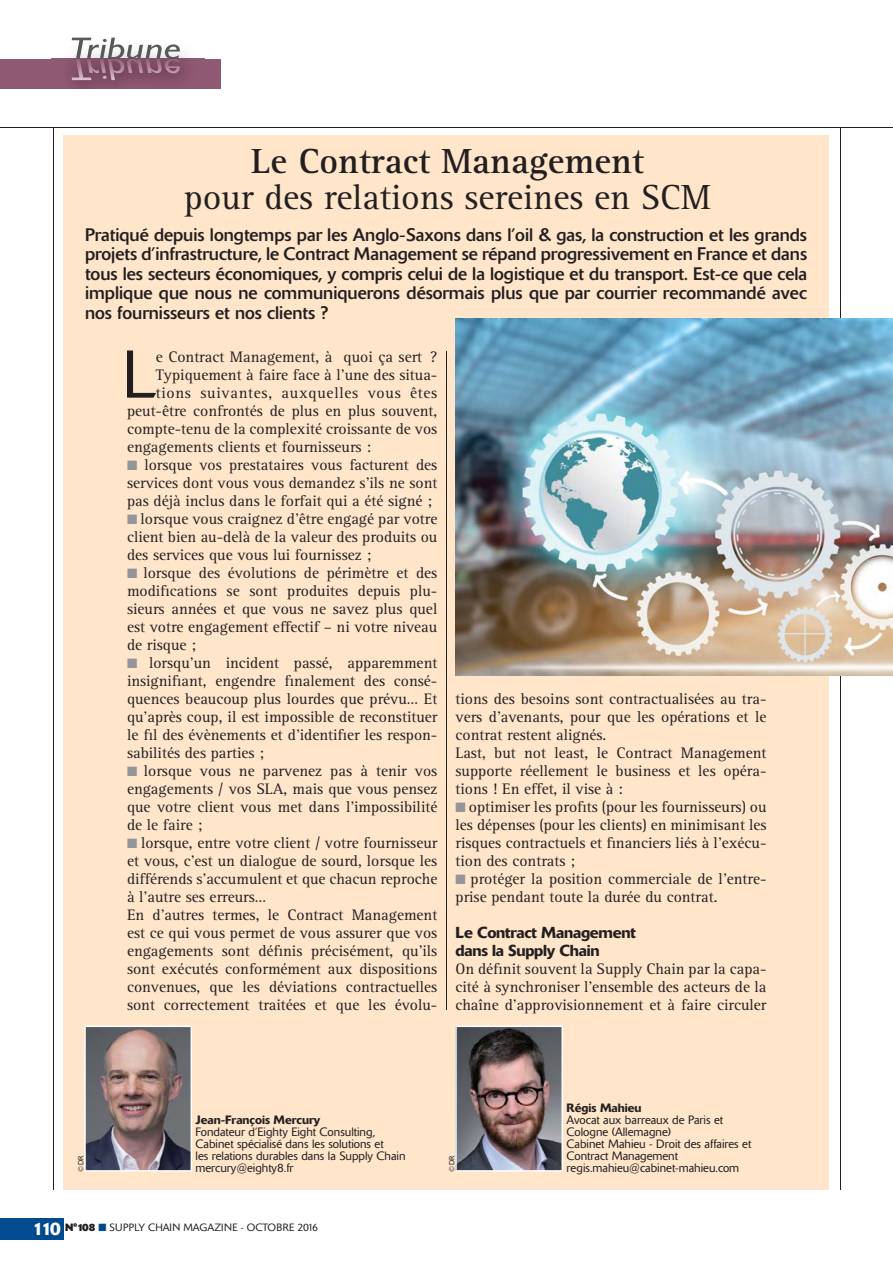
<style>
.page{position:relative;width:893px;height:1263px;background:#fff}
.page>*{position:absolute;margin:0;border:0;box-sizing:border-box;transform-origin:0 0}
.t1{font:300 66.75px "Delta";color:#231f20}
.t2{font:36px "Rotis Serif";color:#231f20}
.t3{font:700 36px "Rotis Serif";color:#231f20}
.t4{font:18px/19.5px "Delta";color:#231f20;text-align:justify}
.t5{font:15.75px/18px "Rotis Serif";color:#231f20;text-align:justify}
.t6{font:500 15.75px/18px "Delta";letter-spacing:-.015em;color:#231f20}
.t7{font:15.75px "Rotis Serif";letter-spacing:.045em;color:#231f20}
.t8{font:300 12px/12px "Delta";color:#231f20}
.t9{font:500 12px "Delta";color:#231f20}
.t10{font:300 10.5px "Delta";letter-spacing:.02em;color:#231f20}
.t11{font:300 7.5px "Delta";color:#231f20}
.s1{color:#939598}
.s2{font-weight:500;font-size:18px;color:#fff}
.s3{font-weight:700}
.s4{color:#004a8f}
</style>
<div class="page">
<hr style="left:53px;top:128px;width:1px;height:1062px;background:#231f20">
<hr style="left:840px;top:128px;width:1px;height:1062px;background:#231f20">
<hr style="left:0;top:127px;width:893px;height:1px;background:#231f20">
<div style="left:64px;top:135px;width:765px;height:1055px;background:#ffe5ca"></div>
<div style="left:0;top:59px;width:220px;height:29px;background:#8f5873"></div>
<img style="left:52px;top:39px;width:152px;height:48px">
<svg style="left:72px;top:38px;width:108px;height:42px"></svg>
<div style="left:0;top:1218px;width:64px;height:22px;background:#004a8f"></div>
<hr style="left:446px;top:351px;width:1px;height:659px;background:#231f20">
<img style="left:84px;top:1026px;width:108px;height:146px">
<img style="left:455px;top:1026px;width:108px;height:146px">
<img style="left:455px;top:318px;width:438px;height:357px">
<h2 class="t3" style="left:251px;top:148px;width:394px">Le Contract Management</h2>
<h2 class="t2" style="left:184px;top:184px;width:528px">pour des relations sereines en SCM</h2>
<p class="t4" style="left:85px;top:227px;width:723px">Pratiqué depuis longtemps par les Anglo-Saxons dans l’oil &amp; gas, la construction et les grands projets d’infrastructure, le Contract Management se répand progressivement en France et dans tous les secteurs économiques, y compris celui de la logistique et du transport. Est-ce que cela implique que nous ne communiquerons désormais plus que par courrier recommandé avec nos fournisseurs et nos clients ?</p>
<h1 class="t1" style="left:122px;top:350px;width:35px">L</h1>
<p class="t5" style="left:156px;top:349px;width:283px">e Contract Management, à quoi ça sert ?</p>
<p class="t5" style="left:156px;top:367px;width:283px">Typiquement à faire face à l’une des situa-</p>
<p class="t7" style="left:156px;top:387px;width:283px">tions suivantes, auxquelles vous êtes</p>
<p class="t5" style="left:127px;top:403px;width:312px">peut-être confrontés de plus en plus souvent,</p>
<p class="t5" style="left:127px;top:421px;width:312px">compte-tenu de la complexité croissante de vos</p>
<p class="t5" style="left:127px;top:439px;width:246px">engagements clients et fournisseurs :</p>
<p class="t5" style="left:127px;top:457px;width:312px"><span class="s1">■</span> lorsque vos prestataires vous facturent des services dont vous vous demandez s’ils ne sont pas déjà inclus dans le forfait qui a été signé ;</p>
<p class="t5" style="left:127px;top:511px;width:312px"><span class="s1">■</span> lorsque vous craignez d’être engagé par votre client bien au-delà de la valeur des produits ou des services que vous lui fournissez ;</p>
<p class="t5" style="left:127px;top:565px;width:312px"><span class="s1">■</span> lorsque des évolutions de périmètre et des modifications se sont produites depuis plu&shy;sieurs années et que vous ne savez plus quel est votre engagement effectif – ni votre niveau de risque ;</p>
<p class="t5" style="left:127px;top:655px;width:312px"><span class="s1">■</span> lorsqu’un incident passé, apparemment insignifiant, engendre finalement des consé&shy;quences beaucoup plus lourdes que prévu… Et qu’après coup, il est impossible de reconstituer le fil des évènements et d’identifier les respon&shy;sabilités des parties ;</p>
<p class="t5" style="left:127px;top:763px;width:312px"><span class="s1">■</span> lorsque vous ne parvenez pas à tenir vos engagements / vos SLA, mais que vous pensez que votre client vous met dans l’impossibilité de le faire ;</p>
<p class="t5" style="left:127px;top:835px;width:312px;text-align:left"><span class="s1">■</span> lorsque, entre votre client / votre fournisseur et vous, c’est un dialogue de sourd, lorsque les différends s’accumulent et que chacun reproche à l’autre ses erreurs…<br>En d’autres termes, le Contract Management est ce qui vous permet de vous assurer que vos engagements sont définis précisément, qu’ils sont exécutés conformément aux dispositions convenues, que les déviations contractuelles sont correctement traitées et que les évolu-</p>
<p class="t5" style="left:455px;top:691px;width:312px;text-align:left">tions des besoins sont contractualisées au tra&shy;vers d’avenants, pour que les opérations et le contrat restent alignés.<br>Last, but not least, le Contract Management supporte réellement le business et les opéra&shy;tions ! En effet, il vise à :</p>
<p class="t5" style="left:455px;top:799px;width:312px"><span class="s1">■</span> optimiser les profits (pour les fournisseurs) ou les dépenses (pour les clients) en minimisant les risques contractuels et financiers liés à l’exécu&shy;tion des contrats ;</p>
<p class="t5" style="left:455px;top:871px;width:312px"><span class="s1">■</span> protéger la position commerciale de l’entre&shy;prise pendant toute la durée du contrat.</p>
<p class="t6" style="left:455px;top:925px;width:182px">Le Contract Management dans la Supply Chain</p>
<p class="t5" style="left:455px;top:961px;width:312px">On définit souvent la Supply Chain par la capa&shy;cité à synchroniser l’ensemble des acteurs de la chaîne d’approvisionnement et à faire circuler</p>
<p class="t9" style="left:566px;top:1103px;width:76px">Régis Mahieu</p>
<p class="t8" style="left:566px;top:1115px;width:186px">Avocat aux barreaux de Paris et<br>Cologne (Allemagne)<br>Cabinet Mahieu - Droit des affaires et<br>Contract Management</p>
<p class="t9" style="left:196px;top:1116px;width:126px">Jean-François Mercury</p>
<p class="t8" style="left:196px;top:1127px;width:212px">Fondateur d’Eighty Eight Consulting, Cabinet spécialisé dans les solutions et<br>les relations durables dans la Supply Chain mercury@eighty8.fr</p>
<p class="t11" style="left:78px;top:1172px;width:18px;rotate:-90deg">©DR</p>
<p class="t11" style="left:449px;top:1172px;width:18px;rotate:-90deg">©DR</p>
<p class="t8" style="left:566px;top:1163px;width:174px">regis.mahieu@cabinet-mahieu.com</p>
<p class="t10" style="left:33px;top:1224px;width:287px"><span class="s2">110</span> <span class="s3">N°108</span> <span class="s4">■</span> SUPPLY CHAIN MAGAZINE - OCTOBRE 2016</p>
</div>
